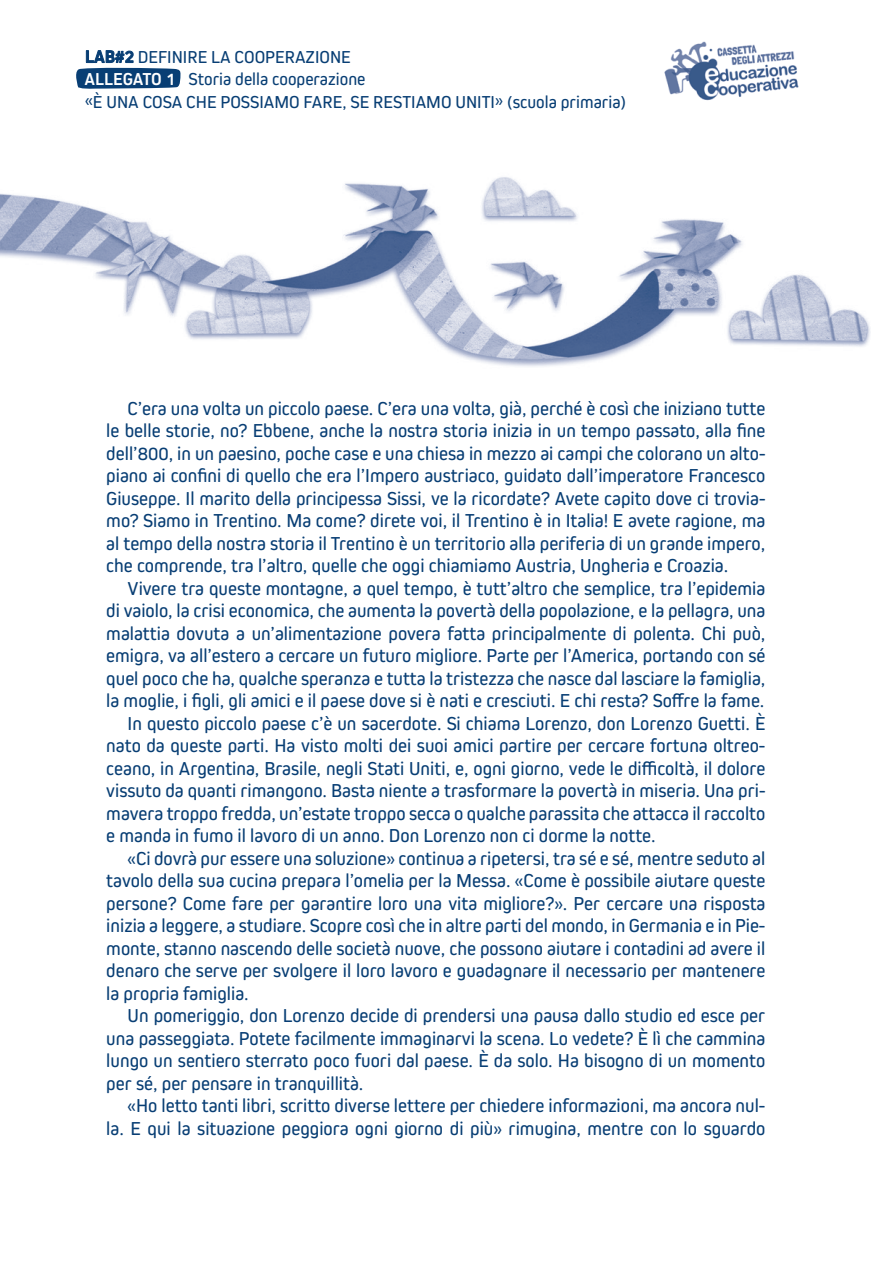
<style>
.page{position:relative;width:893px;height:1263px;background:#fff}
.page>*{position:absolute;margin:0;border:0;box-sizing:border-box;transform-origin:0 0}
.t1{font:19.5px/22.5px "Kiro";color:#083e74;text-align:justify}
.t2{font:18px "Kiro";color:#083e74}
.t3{font:700 18px "Kiro";color:#fff}
.s1{font-weight:700}
</style>
<div class="page">
<img style="left:0;top:177px;width:870px;height:190px">
<img style="left:664px;top:41px;width:135px;height:60px">
<svg style="left:76px;top:67px;width:105px;height:22px;background:#235383"></svg>
<p class="t2" style="left:85px;top:46px;width:267px"><span class="s1">LAB#2</span> DEFINIRE LA COOPERAZIONE</p>
<p class="t2" style="left:189px;top:69px;width:178px">Storia della cooperazione</p>
<p class="t2" style="left:85px;top:91px;width:543px">«È UNA COSA CHE POSSIAMO FARE, SE RESTIAMO UNITI» (scuola primaria)</p>
<p class="t3" style="left:84px;top:68px;width:92px">ALLEGATO 1</p>
<p class="t1" style="left:106px;top:397px;width:661px;text-indent:21px">C’era una volta un piccolo paese. C’era una volta, già, perché è così che iniziano tutte le belle storie, no? Ebbene, anche la nostra storia inizia in un tempo passato, alla fine dell’800, in un paesino, poche case e una chiesa in mezzo ai campi che colorano un alto&shy;piano ai confini di quello che era l’Impero austriaco, guidato dall’imperatore Francesco Giuseppe. Il marito della principessa Sissi, ve la ricordate? Avete capito dove ci trovia&shy;mo? Siamo in Trentino. Ma come? direte voi, il Trentino è in Italia! E avete ragione, ma al tempo della nostra storia il Trentino è un territorio alla periferia di un grande impero, che comprende, tra l’altro, quelle che oggi chiamiamo Austria, Ungheria e Croazia.</p>
<p class="t1" style="left:128px;top:577px;width:639px">Vivere tra queste montagne, a quel tempo, è tutt’altro che semplice, tra l’epidemia</p>
<p class="t1" style="left:106px;top:599px;width:661px">di vaiolo, la crisi economica, che aumenta la povertà della popolazione, e la pellagra, una</p>
<p class="t1" style="left:106px;top:622px;width:661px">malattia dovuta a un’alimentazione povera fatta principalmente di polenta. Chi può,</p>
<p class="t1" style="left:106px;top:644px;width:661px">emigra, va all’estero a cercare un futuro migliore. Parte per l’America, portando con sé</p>
<p class="t1" style="left:106px;top:667px;width:660px">quel poco che ha, qualche speranza e tutta la tristezza che nasce dal lasciare la famiglia,</p>
<p class="t1" style="left:106px;top:689px;width:660px">la moglie, i figli, gli amici e il paese dove si è nati e cresciuti. E chi resta? Soffre la fame.</p>
<p class="t1" style="left:128px;top:712px;width:639px">In questo piccolo paese c’è un sacerdote. Si chiama Lorenzo, don Lorenzo Guetti. È</p>
<p class="t1" style="left:106px;top:734px;width:661px">nato da queste parti. Ha visto molti dei suoi amici partire per cercare fortuna oltreo-</p>
<p class="t1" style="left:106px;top:757px;width:660px">ceano, in Argentina, Brasile, negli Stati Uniti, e, ogni giorno, vede le difficoltà, il dolore</p>
<p class="t1" style="left:106px;top:779px;width:661px">vissuto da quanti rimangono. Basta niente a trasformare la povertà in miseria. Una pri-</p>
<p class="t1" style="left:106px;top:802px;width:661px">mavera troppo fredda, un’estate troppo secca o qualche parassita che attacca il raccolto</p>
<p class="t1" style="left:106px;top:824px;width:551px">e manda in fumo il lavoro di un anno. Don Lorenzo non ci dorme la notte.</p>
<p class="t1" style="left:128px;top:847px;width:639px">«Ci dovrà pur essere una soluzione» continua a ripetersi, tra sé e sé, mentre seduto al</p>
<p class="t1" style="left:106px;top:869px;width:661px">tavolo della sua cucina prepara l’omelia per la Messa. «Come è possibile aiutare queste</p>
<p class="t1" style="left:106px;top:892px;width:661px">persone? Come fare per garantire loro una vita migliore?». Per cercare una risposta</p>
<p class="t1" style="left:106px;top:914px;width:661px">inizia a leggere, a studiare. Scopre così che in altre parti del mondo, in Germania e in Pie-</p>
<p class="t1" style="left:106px;top:937px;width:661px">monte, stanno nascendo delle società nuove, che possono aiutare i contadini ad avere il</p>
<p class="t1" style="left:106px;top:959px;width:661px">denaro che serve per svolgere il loro lavoro e guadagnare il necessario per mantenere</p>
<p class="t1" style="left:106px;top:982px;width:144px">la propria famiglia.</p>
<p class="t1" style="left:128px;top:1004px;width:639px">Un pomeriggio, don Lorenzo decide di prendersi una pausa dallo studio ed esce per</p>
<p class="t1" style="left:106px;top:1027px;width:661px">una passeggiata. Potete facilmente immaginarvi la scena. Lo vedete? È lì che cammina</p>
<p class="t1" style="left:106px;top:1049px;width:661px">lungo un sentiero sterrato poco fuori dal paese. È da solo. Ha bisogno di un momento</p>
<p class="t1" style="left:106px;top:1072px;width:259px">per sé, per pensare in tranquillità.</p>
<p class="t1" style="left:128px;top:1094px;width:639px">«Ho letto tanti libri, scritto diverse lettere per chiedere informazioni, ma ancora nul-</p>
<p class="t1" style="left:106px;top:1117px;width:661px">la. E qui la situazione peggiora ogni giorno di più» rimugina, mentre con lo sguardo</p>
</div>
